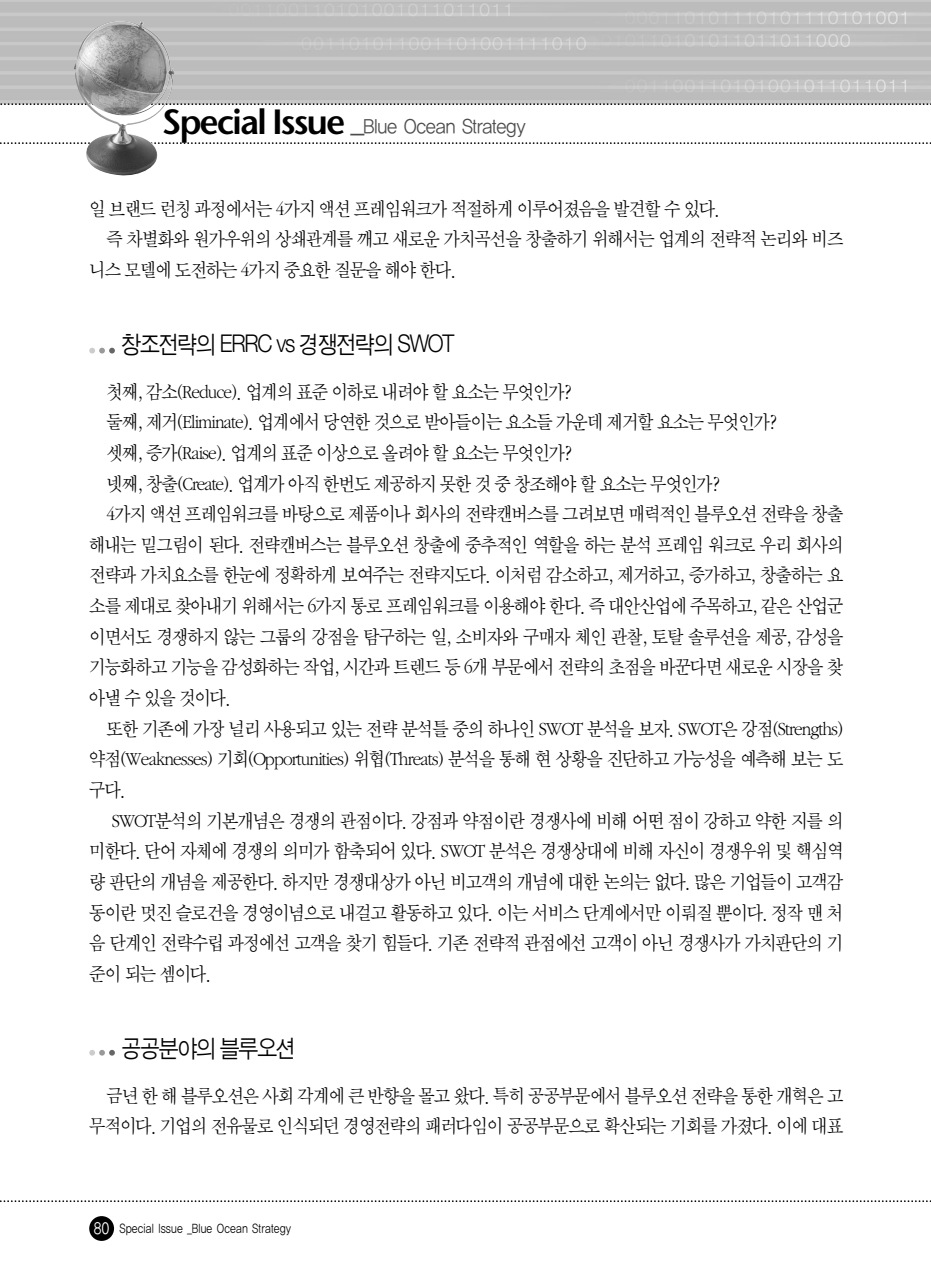
<style>
.page{position:relative;width:931px;height:1280px;background:#fff}
.page>*{position:absolute;margin:0;border:0;box-sizing:border-box;transform-origin:0 0}
.t1{font:24.5px "Sand Jg";letter-spacing:-.055em;color:#000;scale:.9 1}
.t2{font:20.12px/30.6px "Sand Sm";letter-spacing:-.045em;color:#000;text-align:right;scale:.9 1}
.t3{font:19.25px "YGO12";letter-spacing:-.1em;color:#4d4d4d;scale:.9 1}
.t4{font:12.25px "YGO12";letter-spacing:-.055em;color:#000;scale:.8 1}
.s1{font-family:"Stone Sans ITCTT Semi";font-size:35px;color:#000}
.s2{font-size:28px}
.s3{font-size:15.75px;color:#fff}
</style>
<div class="page">
<div style="left:89px;top:1215px;width:25px;height:25px;background:#000;border-radius:50%"></div>
<img style="left:0;top:0;width:931px;height:103px">
<svg style="left:0;top:103px;width:931px;height:2px"></svg>
<svg style="left:0;top:142px;width:931px;height:2px"></svg>
<img style="left:74px;top:17px;width:101px;height:159px">
<svg style="left:0;top:1200px;width:931px;height:1px"></svg>
<svg style="left:89px;top:348px;width:26px;height:5px"></svg>
<svg style="left:89px;top:1049px;width:26px;height:6px"></svg>
<p class="t3" style="left:163px;top:117px;width:406px"><span class="s1">Special Issue</span> <span class="s2">_</span>Blue Ocean Strategy</p>
<p class="t2" style="left:89px;top:194px;width:703px">일 브랜드 런칭 과정에서는 4가지 액션 프레임워크가 적절하게 이루어졌음을 발견할 수 있다.</p>
<p class="t2" style="left:107px;top:225px;width:820px">즉 차별화와 원가우위의 상쇄관계를 깨고 새로운 가치곡선을 창출하기 위해서는 업계의 전략적 논리와 비즈</p>
<p class="t2" style="left:89px;top:256px;width:410px">니스 모델에 도전하는 4가지 중요한 질문을 해야 한다.</p>
<p class="t1" style="left:122px;top:333px;width:371px">창조전략의 ERRC vs 경쟁전략의 SWOT</p>
<p class="t2" style="left:107px;top:377px;width:518px">첫째, 감소(Reduce). 업계의 표준 이하로 내려야 할 요소는 무엇인가?</p>
<p class="t2" style="left:107px;top:408px;width:746px">둘째, 제거(Eliminate). 업계에서 당연한 것으로 받아들이는 요소들 가운데 제거할 요소는 무엇인가?</p>
<p class="t2" style="left:107px;top:439px;width:518px">셋째, 증가(Raise). 업계의 표준 이상으로 올려야 할 요소는 무엇인가?</p>
<p class="t2" style="left:107px;top:469px;width:682px">넷째, 창출(Create). 업계가 아직 한번도 제공하지 못한 것 중 창조해야 할 요소는 무엇인가?</p>
<p class="t2" style="left:107px;top:500px;width:820px">4가지 액션 프레임워크를 바탕으로 제품이나 회사의 전략캔버스를 그려보면 매력적인 블루오션 전략을 창출</p>
<p class="t2" style="left:89px;top:530px;width:839px">해내는 밑그림이 된다. 전략캔버스는 블루오션 창출에 중추적인 역할을 하는 분석 프레임 워크로 우리 회사의</p>
<p class="t2" style="left:89px;top:561px;width:839px">전략과 가치요소를 한눈에 정확하게 보여주는 전략지도다. 이처럼 감소하고, 제거하고, 증가하고, 창출하는 요</p>
<p class="t2" style="left:89px;top:592px;width:839px">소를 제대로 찾아내기 위해서는 6가지 통로 프레임워크를 이용해야 한다. 즉 대안산업에 주목하고, 같은 산업군</p>
<p class="t2" style="left:89px;top:622px;width:839px">이면서도 경쟁하지 않는 그룹의 강점을 탐구하는 일, 소비자와 구매자 체인 관찰, 토탈 솔루션을 제공, 감성을</p>
<p class="t2" style="left:89px;top:653px;width:839px">기능화하고 기능을 감성화하는 작업, 시간과 트렌드 등 6개 부문에서 전략의 초점을 바꾼다면 새로운 시장을 찾</p>
<p class="t2" style="left:89px;top:683px;width:159px">아낼 수 있을 것이다.</p>
<p class="t2" style="left:107px;top:714px;width:820px">또한 기존에 가장 널리 사용되고 있는 전략 분석틀 중의 하나인 SWOT 분석을 보자. SWOT은 강점(Strengths)</p>
<p class="t2" style="left:89px;top:745px;width:839px">약점(Weaknesses) 기회(Opportunities) 위협(Threats) 분석을 통해 현 상황을 진단하고 가능성을 예측해 보는 도</p>
<p class="t2" style="left:89px;top:775px;width:42px">구다.</p>
<p class="t2" style="left:112px;top:806px;width:814px">SWOT분석의 기본개념은 경쟁의 관점이다. 강점과 약점이란 경쟁사에 비해 어떤 점이 강하고 약한 지를 의</p>
<p class="t2" style="left:89px;top:837px;width:839px">미한다. 단어 자체에 경쟁의 의미가 함축되어 있다. SWOT 분석은 경쟁상대에 비해 자신이 경쟁우위 및 핵심역</p>
<p class="t2" style="left:89px;top:867px;width:839px">량 판단의 개념을 제공한다. 하지만 경쟁대상가 아닌 비고객의 개념에 대한 논의는 없다. 많은 기업들이 고객감</p>
<p class="t2" style="left:89px;top:898px;width:839px">동이란 멋진 슬로건을 경영이념으로 내걸고 활동하고 있다. 이는 서비스 단계에서만 이뤄질 뿐이다. 정작 맨 처</p>
<p class="t2" style="left:89px;top:928px;width:839px">음 단계인 전략수립 과정에선 고객을 찾기 힘들다. 기존 전략적 관점에선 고객이 아닌 경쟁사가 가치판단의 기</p>
<p class="t2" style="left:89px;top:959px;width:138px">준이 되는 셈이다.</p>
<p class="t1" style="left:122px;top:1037px;width:195px">공공분야의 블루오션</p>
<p class="t2" style="left:89px;top:1081px;width:839px">금년 한 해 블루오션은 사회 각계에 큰 반향을 몰고 왔다. 특히 공공부문에서 블루오션 전략을 통한 개혁은 고 무적이다. 기업의 전유물로 인식되던 경영전략의 패러다임이 공공부문으로 확산되는 기회를 가졌다. 이에 대표</p>
<p class="t4" style="left:93px;top:1222px;width:249px"><span class="s3">80</span> Special Issue _Blue Ocean Strategy</p>
</div>
